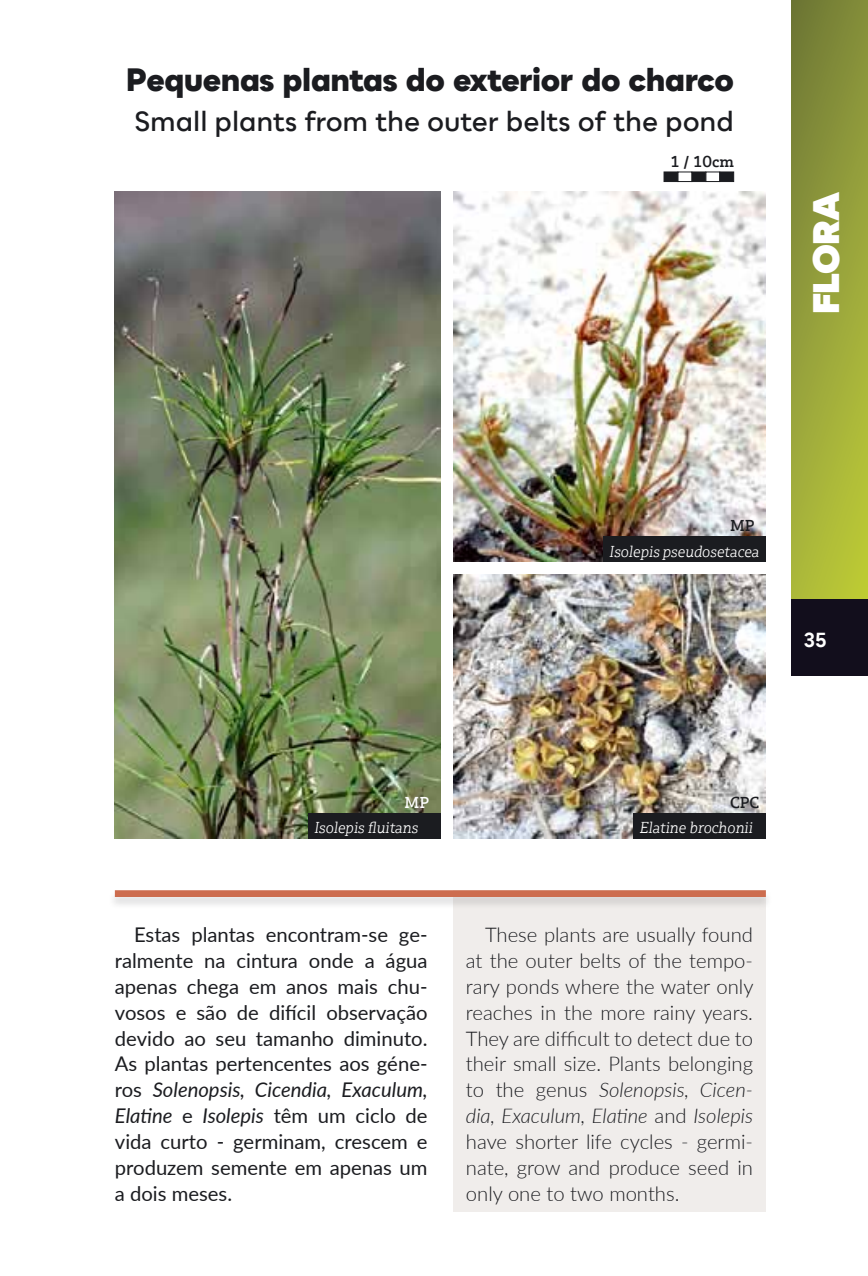
<style>
.page{position:relative;width:868px;height:1276px;background:#fff}
.page>*{position:absolute;margin:0;border:0;box-sizing:border-box;transform-origin:0 0}
.t1{font:900 36px "Bozon";letter-spacing:-.02em;color:#fff}
.t2{font:800 31.5px "Bozon";letter-spacing:-.015em;color:#1b1c20}
.t3{font:600 27px "Bozon";letter-spacing:-.005em;color:#1b1c20}
.t4{font:300 20.25px/25.9px "Lato";color:#1b1c20;text-align:justify}
.t5{font:20.25px/25.9px "Lato";color:#1b1c20;text-align:justify}
.t6{font:700 20.25px "Bozon";color:#fff}
.t7{font:italic 300 15.75px "Multiple Slab Alt II";color:#fff}
.t8{font:600 15.75px "Multiple Slab Alt II";color:#1b1c20}
.t9{font:600 15.75px "Multiple Slab Alt II";color:#fff}
.s1{font-style:italic}
</style>
<div class="page">
<div style="left:453px;top:890px;width:312px;height:322px;background:#f0edeb"></div>
<div style="left:108px;top:889px;width:664px;height:21px;background:#1b1c20;opacity:.15"></div>
<div style="left:115px;top:890px;width:650px;height:7px;background:#cd6d4f"></div>
<div style="left:791px;top:0;width:76px;height:600px;background:linear-gradient(to bottom,#78823a,#b7c43a)"></div>
<div style="left:791px;top:600px;width:76px;height:76px;background:#120e1c"></div>
<div style="left:663px;top:172px;width:15px;height:10px;background:#1b1c20;border:1px solid #1b1c20"></div>
<div style="left:691px;top:172px;width:15px;height:10px;background:#1b1c20"></div>
<div style="left:677px;top:172px;width:15px;height:10px;background:#fff;border:1px solid #1b1c20"></div>
<div style="left:705px;top:172px;width:15px;height:10px;background:#fff;border:1px solid #1b1c20"></div>
<div style="left:719px;top:172px;width:14px;height:10px;background:#1b1c20"></div>
<img style="left:115px;top:191px;width:325px;height:647px">
<img style="left:453px;top:191px;width:312px;height:370px">
<img style="left:453px;top:574px;width:312px;height:264px">
<div style="left:603px;top:536px;width:162px;height:26px;background:#1b1c20"></div>
<div style="left:633px;top:812px;width:132px;height:26px;background:#1b1c20"></div>
<div style="left:308px;top:812px;width:132px;height:26px;background:#1b1c20"></div>
<p class="t2" style="left:126px;top:58px;width:609px">Pequenas plantas do exterior do charco</p>
<p class="t3" style="left:134px;top:104px;width:601px">Small plants from the outer belts of the pond</p>
<p class="t8" style="left:670px;top:152px;width:65px">1 / 10cm</p>
<p class="t1" style="left:801px;top:314px;width:124px;rotate:-90deg">FLORA</p>
<p class="t8" style="left:730px;top:515px;width:26px">MP</p>
<p class="t7" style="left:609px;top:542px;width:151px">Isolepis pseudosetacea</p>
<p class="t6" style="left:803px;top:626px;width:24px">35</p>
<p class="t9" style="left:404px;top:792px;width:26px">MP</p>
<p class="t8" style="left:730px;top:792px;width:31px">CPC</p>
<p class="t7" style="left:314px;top:818px;width:105px">Isolepis fluitans</p>
<p class="t7" style="left:639px;top:818px;width:115px">Elatine brochonii</p>
<p class="t5" style="left:115px;top:921px;width:314px;text-indent:19px">Estas plantas encontram-se ge&shy;ralmente na cintura onde a água apenas chega em anos mais chu&shy;vosos e são de difícil observação devido ao seu tamanho diminuto.<br>As plantas pertencentes aos géne&shy;ros <span class="s1">Solenopsis, Cicendia, Exaculum, Elatine</span> e <span class="s1">Isolepis</span> têm um ciclo de vida curto - germinam, crescem e produzem semente em apenas um a dois meses.</p>
<p class="t4" style="left:466px;top:921px;width:289px;text-indent:19px">These plants are usually found at the outer belts of the tempo&shy;rary ponds where the water only reaches in the more rainy years.<br>They are difficult to detect due to their small size. Plants belonging to the genus <span class="s1">Solenopsis, Cicen&shy;dia, Exaculum, Elatine</span> and <span class="s1">Isolepis </span>have shorter life cycles - germi&shy;nate, grow and produce seed in only one to two months.</p>
</div>
